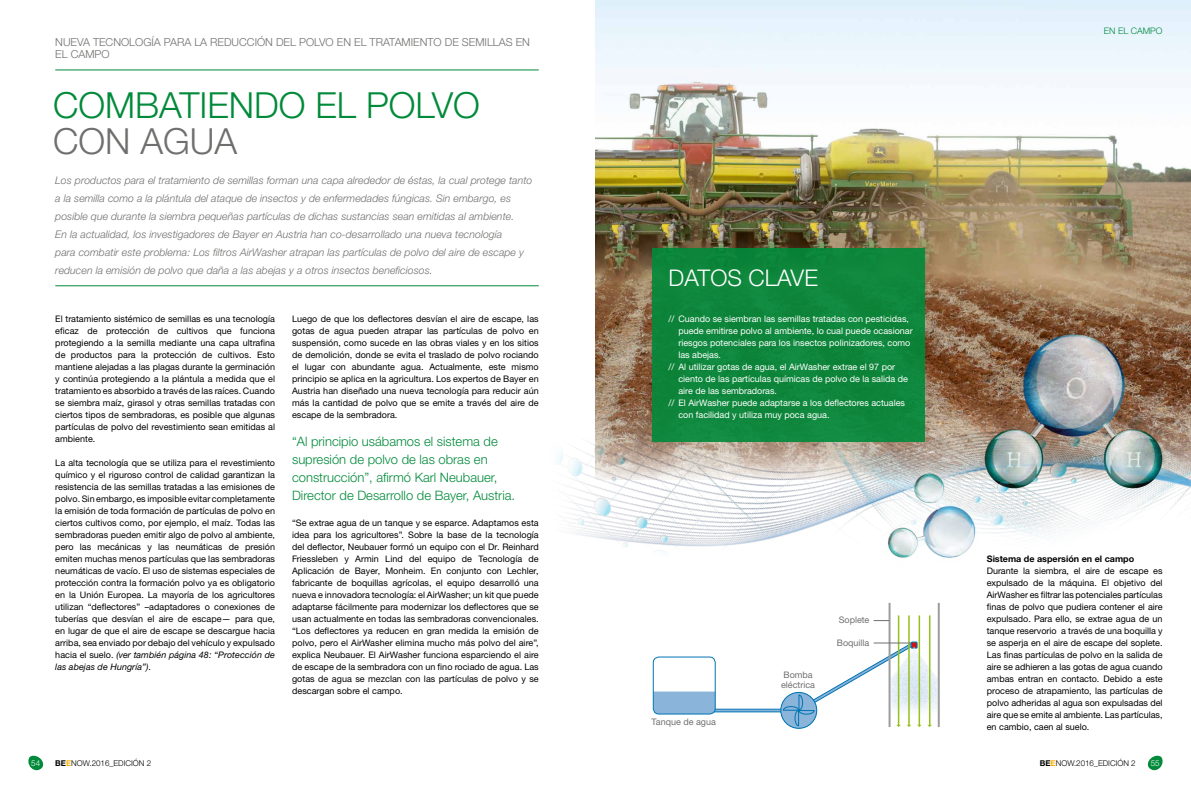
<style>
.page{position:relative;width:1191px;height:794px;background:#fff}
.page>*{position:absolute;margin:0;border:0;box-sizing:border-box;transform-origin:0 0}
.t1{font:300 36px "Helvetica Neue LT Pro";color:#008a3a}
.t2{font:300 36px "Helvetica Neue LT Pro";color:#6f6f6e}
.t3{font:300 23px "Helvetica Neue LT Pro";letter-spacing:.005em;color:#fff}
.t4{font:300 13px/18px "Helvetica Neue LT Pro";color:#008a3a}
.t5{font:300 11px/12px "Helvetica Neue LT Pro";color:#6f6f6e}
.t6{font:italic 300 10.5px/18px "Helvetica Neue LT Pro";letter-spacing:.005em;color:#6f6f6e}
.t7{font:9px/12px "Helvetica Neue LTW1 G";letter-spacing:.005em;color:#000;text-align:justify}
.t8{font:9px "Helvetica Neue LTW1 G";color:#fff}
.t9{font:italic 9px/12px "Helvetica Neue";letter-spacing:.005em;color:#000}
.t10{font:9px/10px "Helvetica Neue LTW1 G";color:#6f6f6e}
.t11{font:700 9px "Helvetica Neue LTW1 G";color:#000}
.t12{font:300 9px "Helvetica Neue LT Pro";color:#008a3a}
.t13{font:300 8px "Helvetica Neue LT Pro";color:#000}
.t14{font:300 8px "Helvetica Neue LT Pro";color:#fff}
.s1{font-family:"Helvetica Neue LTW1 G";font-style:normal}
.s2{font-family:"Helvetica Neue LTW1 G";font-weight:700}
.s3{font-family:"Helvetica Neue LTW1 G";font-weight:700;color:#f9b000}
</style>
<div class="page">
<img style="left:595px;top:0;width:596px;height:163px">
<img style="left:556px;top:163px;width:635px;height:556px">
<svg style="left:1147px;top:755px;width:16px;height:16px"></svg>
<svg style="left:28px;top:755px;width:16px;height:16px"></svg>
<svg style="left:715px;top:708px;width:65px;height:4px"></svg>
<img style="left:981px;top:331px;width:183px;height:160px">
<svg style="left:653px;top:691px;width:62px;height:23px"></svg>
<div style="left:653px;top:656px;width:62px;height:58px;border:1px solid #0074b2;border-radius:6px"></div>
<div style="left:780px;top:692px;width:37px;height:37px;border:1px solid #0074b2;border-radius:50%"></div>
<hr style="left:888px;top:603px;width:2px;height:124px;background:#9c9d9d">
<hr style="left:937px;top:603px;width:2px;height:124px;background:#9c9d9d">
<hr style="left:898px;top:615px;width:1px;height:110px;background:#94c11c">
<hr style="left:908px;top:615px;width:1px;height:110px;background:#94c11c">
<hr style="left:918px;top:615px;width:2px;height:110px;background:#94c11c">
<hr style="left:929px;top:615px;width:1px;height:110px;background:#94c11c">
<svg style="left:782px;top:641px;width:156px;height:86px"></svg>
<img style="left:879px;top:469px;width:99px;height:100px">
<div style="left:652px;top:248px;width:273px;height:194px;background:#0e873c"></div>
<hr style="left:873px;top:642px;width:38px;height:1px;background:#6f6f6e">
<svg style="left:873px;top:620px;width:16px;height:1px"></svg>
<hr style="left:55px;top:285px;width:484px;height:1px;background:#008a3a">
<hr style="left:55px;top:70px;width:484px;height:1px;background:#008a3a">
<p class="t5" style="left:55px;top:36px;width:476px">NUEVA TECNOLOGÍA PARA LA REDUCCIÓN DEL POLVO EN EL TRATAMIENTO DE SEMILLAS EN<br>EL CAMPO</p>
<h1 class="t1" style="left:53px;top:83px;width:428px">COMBATIENDO EL POLVO</h1>
<h1 class="t2" style="left:53px;top:119px;width:186px">CON AGUA</h1>
<p class="t6" style="left:55px;top:171px;width:478px">Los productos para el tratamiento de semillas forman una capa alrededor de éstas, la cual protege tanto a la semilla como a la plántula del ataque de insectos y de enfermedades fúngicas. Sin embargo, es posible que durante la siembra pequeñas partículas de dichas sustancias sean emitidas al ambiente.<br>En la actualidad, los investigadores de Bayer en Austria han co-desarrollado una nueva tecnología<br>para combatir este problema: Los filtros AirWasher atrapan las partículas de polvo del aire de escape y reducen la emisión de polvo que daña a las abejas y a otros insectos beneficiosos.</p>
<p class="t7" style="left:55px;top:313px;width:221px">El tratamiento sistémico de semillas es una tecnología eficaz de protección de cultivos que funciona protegiendo a la semilla mediante una capa ultrafina de productos para la protección de cultivos. Esto mantiene alejadas a las plagas durante la germinación y continúa protegiendo a la plántula a medida que el tratamiento es absorbido a través de las raíces. Cuando se siembra maíz, girasol y otras semillas tratadas con ciertos tipos de sembradoras, es posible que algunas partículas de polvo del revestimiento sean emitidas al ambiente.</p>
<p class="t7" style="left:55px;top:457px;width:221px">La alta tecnología que se utiliza para el revestimiento químico y el riguroso control de calidad garantizan la resistencia de las semillas tratadas a las emisiones de polvo. Sin embargo, es imposible evitar completamente la emisión de toda formación de partículas de polvo en ciertos cultivos como, por ejemplo, el maíz. Todas las sembradoras pueden emitir algo de polvo al ambiente, pero las mecánicas y las neumáticas de presión emiten muchas menos partículas que las sembradoras neumáticas de vacío. El uso de sistemas especiales de protección contra la formación polvo ya es obligatorio en la Unión Europea. La mayoría de los agricultores utilizan “deflectores” –adaptadores o conexiones de tuberías que desvían el aire de escape— para que, en lugar de que el aire de escape se descargue hacia arriba, sea enviado por debajo del vehículo y expulsado</p>
<p class="t9" style="left:55px;top:649px;width:221px"><span class="s1">hacia el suelo.</span> (ver también página 48: “Protección de las abejas de Hungría”)<span class="s1">.</span></p>
<p class="t7" style="left:292px;top:313px;width:248px">Luego de que los deflectores desvían el aire de escape, las gotas de agua pueden atrapar las partículas de polvo en suspensión, como sucede en las obras viales y en los sitios de demolición, donde se evita el traslado de polvo rociando el lugar con abundante agua. Actualmente, este mismo principio se aplica en la agricultura. Los expertos de Bayer en Austria han diseñado una nueva tecnología para reducir aún más la cantidad de polvo que se emite a través del aire de escape de la sembradora.</p>
<h3 class="t4" style="left:292px;top:432px;width:225px">“Al principio usábamos el sistema de supresión de polvo de las obras en construcción”, afirmó Karl Neubauer, Director de Desarrollo de Bayer, Austria.</h3>
<p class="t7" style="left:292px;top:517px;width:248px">“Se extrae agua de un tanque y se esparce. Adaptamos esta idea para los agricultores”. Sobre la base de la tecnología del deflector, Neubauer formó un equipo con el Dr. Reinhard Friessleben y Armin Lind del equipo de Tecnología de Aplicación de Bayer, Monheim. En conjunto con Lechler, fabricante de boquillas agrícolas, el equipo desarrolló una nueva e innovadora tecnología: el AirWasher; un kit que puede adaptarse fácilmente para modernizar los deflectores que se usan actualmente en todas las sembradoras convencionales. “Los deflectores ya reducen en gran medida la emisión de polvo, pero el AirWasher elimina mucho más polvo del aire”, explica Neubauer. El AirWasher funciona esparciendo el aire de escape de la sembradora con un fino rociado de agua. Las gotas de agua se mezclan con las partículas de polvo y se descargan sobre el campo.</p>
<p class="t12" style="left:1104px;top:25px;width:60px">EN EL CAMPO</p>
<h2 class="t3" style="left:668px;top:264px;width:151px">DATOS CLAVE</h2>
<p class="t8" style="left:668px;top:313px;width:242px">// Cuando se siembran las semillas tratadas con pesticidas,</p>
<p class="t8" style="left:678px;top:325px;width:236px">puede emitirse polvo al ambiente, lo cual puede ocasionar</p>
<p class="t8" style="left:678px;top:337px;width:233px">riesgos potenciales para los insectos polinizadores, como</p>
<p class="t8" style="left:678px;top:349px;width:44px">las abejas.</p>
<p class="t8" style="left:668px;top:361px;width:228px">// Al utilizar gotas de agua, el AirWasher extrae el 97 por</p>
<p class="t8" style="left:678px;top:373px;width:231px">ciento de las partículas químicas de polvo de la salida de</p>
<p class="t8" style="left:678px;top:385px;width:100px">aire de las sembradoras.</p>
<p class="t8" style="left:668px;top:397px;width:238px">// El AirWasher puede adaptarse a los deflectores actuales</p>
<p class="t8" style="left:678px;top:409px;width:153px">con facilidad y utiliza muy poca agua.</p>
<p class="t10" style="left:838px;top:615px;width:32px">Soplete</p>
<p class="t10" style="left:651px;top:716px;width:66px">Tanque de agua</p>
<p class="t10" style="left:781px;top:669px;width:35px">Bomba eléctrica</p>
<p class="t10" style="left:837px;top:637px;width:34px">Boquilla</p>
<p class="t11" style="left:986px;top:553px;width:149px">Sistema de aspersión en el campo</p>
<p class="t7" style="left:986px;top:565px;width:177px">Durante la siembra, el aire de escape es expulsado de la máquina. El objetivo del AirWasher es filtrar las potenciales partículas finas de polvo que pudiera contener el aire expulsado. Para ello, se extrae agua de un tanque reservorio a través de una boquilla y se asperja en el aire de escape del soplete.<br>Las finas partículas de polvo en la salida de aire se adhieren a las gotas de agua cuando ambas entran en contacto. Debido a este proceso de atrapamiento, las partículas de polvo adheridas al agua son expulsadas del aire que se emite al ambiente. Las partículas, en cambio, caen al suelo.</p>
<p class="t14" style="left:31px;top:758px;width:10px">54</p>
<p class="t13" style="left:55px;top:758px;width:97px"><span class="s2">BE</span><span class="s3">E</span>NOW.2016_EDICIÓN 2</p>
<p class="t13" style="left:1039px;top:758px;width:97px"><span class="s2">BE</span><span class="s3">E</span>NOW.2016_EDICIÓN 2</p>
<p class="t14" style="left:1150px;top:758px;width:10px">55</p>
</div>
